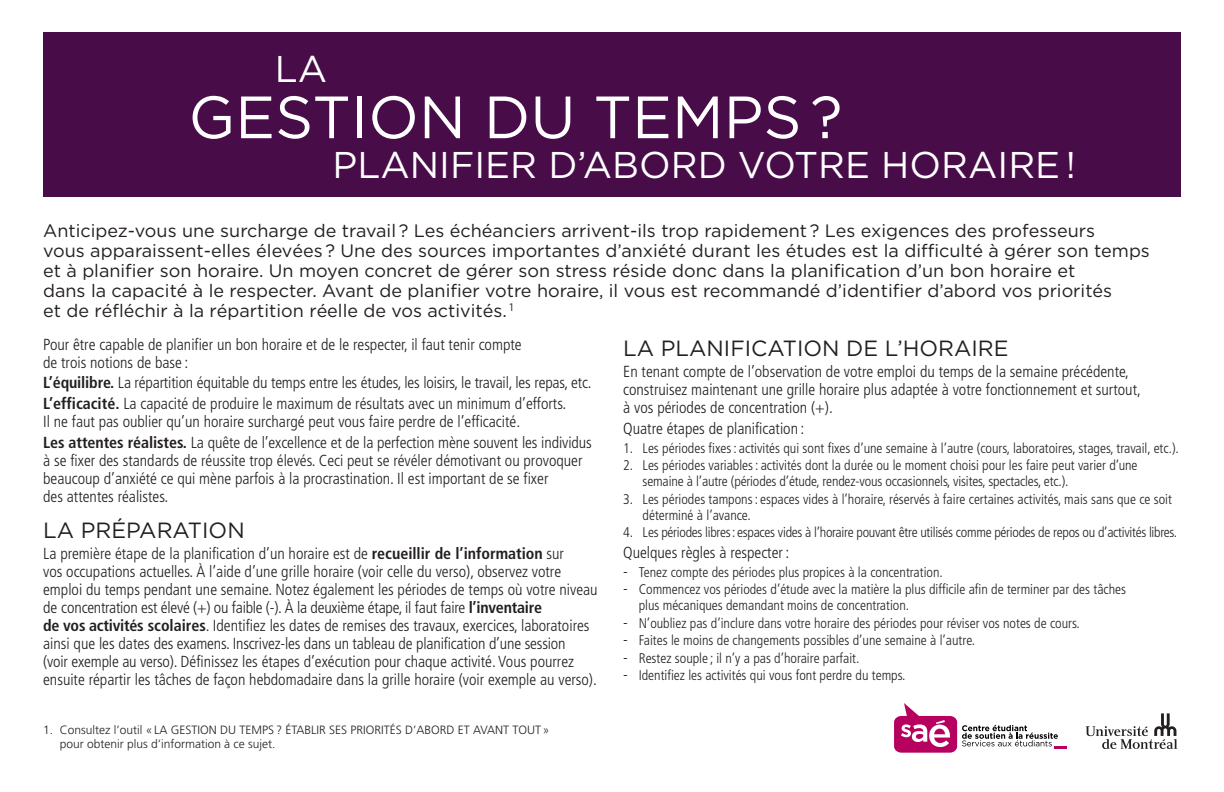
<style>
.page{position:relative;width:1224px;height:792px;background:#fff}
.page>*{position:absolute;margin:0;border:0;box-sizing:border-box;transform-origin:0 0}
.t1{font:59.6px "Gotham HTF";color:#fff}
.t2{font:37.2px "Gotham HTF";color:#fff}
.t3{font:22px "Gotham HTF";color:#231f20}
.t4{font:18px/20px "Gotham HTF";color:#231f20}
.t5{font:300 condensed 16px/18px "Frutiger";color:#231f20}
.t6{font:300 condensed 14px/16px "Frutiger";color:#231f20}
.t7{font:300 condensed 14px "Frutiger";letter-spacing:-.02em;color:#231f20}
.t8{font:300 12px/14.4px "Frutiger";color:#231f20}
.s1{font-weight:700}
.s2{font-size:16px}
</style>
<div class="page">
<div style="left:43px;top:32px;width:1138px;height:165px;background:#480c49"></div>
<svg style="left:1086px;top:713px;width:91px;height:36px"></svg>
<svg style="left:894px;top:703px;width:173px;height:50px"></svg>
<h2 class="t2" style="left:275px;top:48px;width:54px">LA</h2>
<h1 class="t1" style="left:189px;top:83px;width:655px">GESTION DU TEMPS?</h1>
<h2 class="t2" style="left:333px;top:143px;width:745px">PLANIFIER D’ABORD VOTRE HORAIRE!</h2>
<p class="t4" style="left:43px;top:221px;width:1108px">Anticipez-vous une surcharge de travail ? Les échéanciers arrivent-ils trop rapidement ? Les exigences des professeurs<br>vous apparaissent-elles élevées ? Une des sources importantes d’anxiété durant les études est la difficulté à gérer son temps et à planifier son horaire. Un moyen concret de gérer son stress réside donc dans la planification d’un bon horaire et<br>dans la capacité à le respecter. Avant de planifier votre horaire, il vous est recommandé d’identifier d’abord vos priorités<br>et de réfléchir à la répartition réelle de vos activités. <sup>1</sup></p>
<p class="t5" style="left:43px;top:336px;width:480px">Pour être capable de planifier un bon horaire et de le respecter, il faut tenir compte de trois notions de base :</p>
<p class="t5" style="left:43px;top:374px;width:550px;line-height:20.8px"><span class="s1">L’équilibre.</span> La répartition équitable du temps entre les études, les loisirs, le travail, les repas, etc.<br><span class="s1">L’efficacité.</span> La capacité de produire le maximum de résultats avec un minimum d’efforts.</p>
<p class="t5" style="left:43px;top:413px;width:550px;line-height:20.8px">Il ne faut pas oublier qu’un horaire surchargé peut vous faire perdre de l’efficacité.<br><span class="s1">Les attentes réalistes.</span> La quête de l’excellence et de la perfection mène souvent les individus</p>
<p class="t5" style="left:43px;top:453px;width:541px">à se fixer des standards de réussite trop élevés. Ceci peut se révéler démotivant ou provoquer beaucoup d’anxiété ce qui mène parfois à la procrastination. Il est important de se fixer<br>des attentes réalistes.</p>
<h3 class="t3" style="left:43px;top:517px;width:203px">LA PRÉPARATION</h3>
<p class="t5" style="left:43px;top:545px;width:556px">La première étape de la planification d’un horaire est de <span class="s1">recueillir de l’information</span> sur<br>vos occupations actuelles. À l’aide d’une grille horaire (voir celle du verso), observez votre emploi du temps pendant une semaine. Notez également les périodes de temps où votre niveau de concentration est élevé (+) ou faible (-). À la deuxième étape, il faut faire <span class="s1">l’inventaire<br>de vos activités scolaires</span>. Identifiez les dates de remises des travaux, exercices, laboratoires ainsi que les dates des examens. Inscrivez-les dans un tableau de planification d’une session<br>(voir exemple au verso). Définissez les étapes d’exécution pour chaque activité. Vous pourrez ensuite répartir les tâches de façon hebdomadaire dans la grille horaire (voir exemple au verso).</p>
<p class="t8" style="left:60px;top:723px;width:491px;text-indent:-17px">1. Consultez l’outil « LA GESTION DU TEMPS ? ÉTABLIR SES PRIORITÉS D’ABORD ET AVANT TOUT » pour obtenir plus d’information à ce sujet.</p>
<h3 class="t3" style="left:623px;top:336px;width:387px">LA PLANIFICATION DE L’HORAIRE</h3>
<p class="t5" style="left:623px;top:364px;width:519px">En tenant compte de l’observation de votre emploi du temps de la semaine précédente, construisez maintenant une grille horaire plus adaptée à votre fonctionnement et surtout, à vos périodes de concentration (+).</p>
<p class="t5" style="left:623px;top:421px;width:183px">Quatre étapes de planification :</p>
<p class="t6" style="left:623px;top:441px;width:557px">1. Les périodes fixes: activités qui sont fixes d’une semaine à l’autre (cours, laboratoires, stages, travail, etc.).</p>
<p class="t6" style="left:643px;top:458px;width:496px;text-indent:-19px">2. Les périodes variables: activités dont la durée ou le moment choisi pour les faire peut varier d’une semaine à l’autre (périodes d’étude, rendez-vous occasionnels, visites, spectacles, etc.).</p>
<p class="t6" style="left:643px;top:492px;width:531px;text-indent:-19px">3. Les périodes tampons: espaces vides à l’horaire, réservés à faire certaines activités, mais sans que ce soit déterminé à l’avance.</p>
<p class="t7" style="left:623px;top:526px;width:555px">4. Les périodes libres: espaces vides à l’horaire pouvant être utilisés comme périodes de repos ou d’activités libres.</p>
<p class="t5" style="left:623px;top:545px;width:167px">Quelques règles à respecter :</p>
<p class="t6" style="left:623px;top:565px;width:321px"><span class="s2">-</span> Tenez compte des périodes plus propices à la concentration.</p>
<p class="t6" style="left:639px;top:582px;width:489px;text-indent:-15px"><span class="s2">-</span> Commencez vos périodes d’étude avec la matière la plus difficile afin de terminer par des tâches plus mécaniques demandant moins de concentration.</p>
<p class="t6" style="left:623px;top:616px;width:458px"><span class="s2">-</span> N’oubliez pas d’inclure dans votre horaire des périodes pour réviser vos notes de cours.</p>
<p class="t6" style="left:623px;top:633px;width:353px"><span class="s2">-</span> Faites le moins de changements possibles d’une semaine à l’autre.</p>
<p class="t6" style="left:623px;top:651px;width:238px"><span class="s2">-</span> Restez souple ; il n’y a pas d’horaire parfait.</p>
<p class="t6" style="left:623px;top:668px;width:284px"><span class="s2">-</span> Identifiez les activités qui vous font perdre du temps.</p>
</div>
